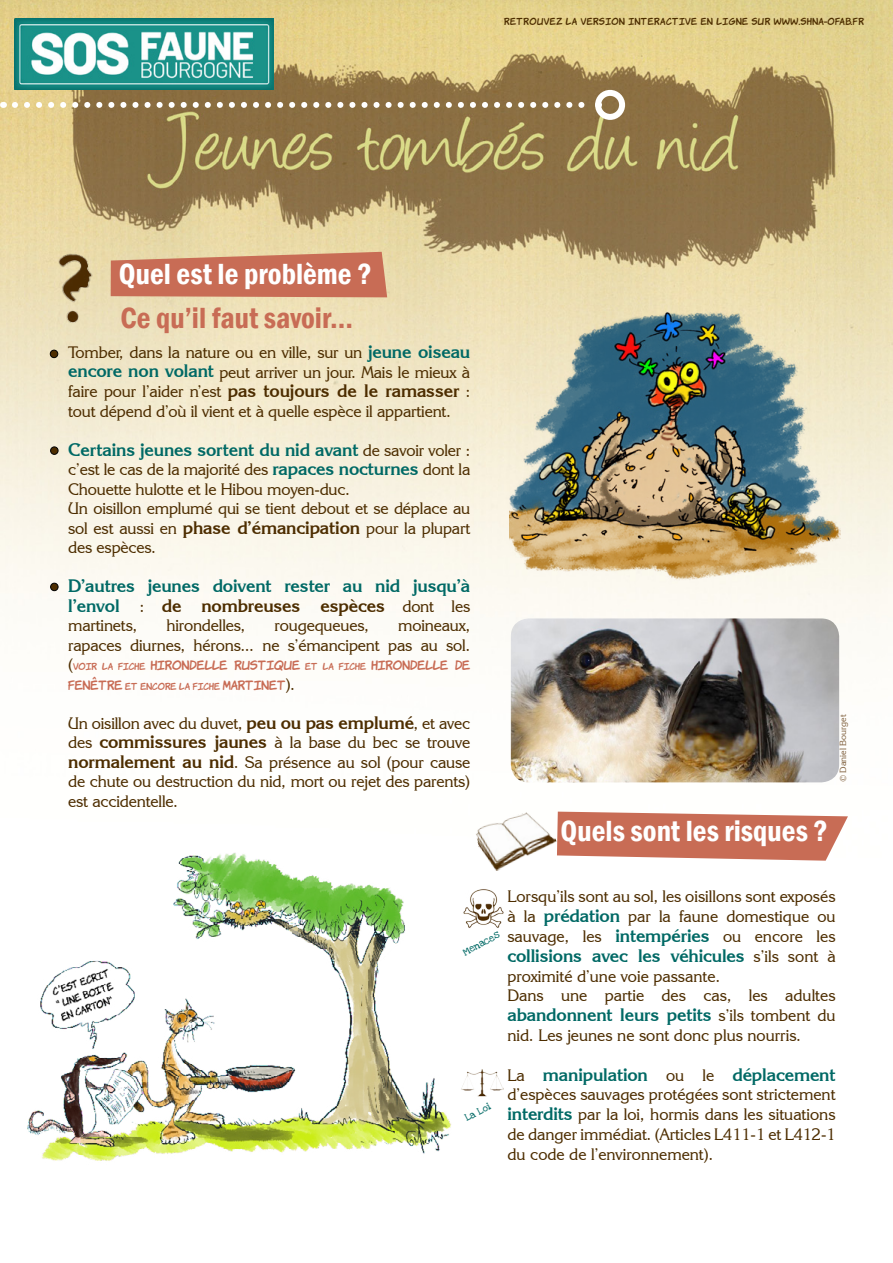
<style>
.page{position:relative;width:893px;height:1263px;background:#fff}
.page>*{position:absolute;margin:0;border:0;box-sizing:border-box;transform-origin:0 0}
.t1{font:600 condensed 30px "Franklin Gothic";color:#fff}
.t2{font:600 condensed 30px "Franklin Gothic";color:#c86c55}
.t3{font:700 18px/19.5px "Korinna IT Cby BT";letter-spacing:-.01em;color:#006965}
.t4{font:700 18px "Korinna IT Cby BT";letter-spacing:-.01em;color:#4d2d00}
.t5{font:16.5px/19.5px "Korinna IT Cby BT";letter-spacing:-.01em;color:#4d2d00}
.t6{font:12px/19.5px "Komika Hand";color:#c86c55}
.t7{font:9px "Komika Hand";letter-spacing:.05em;color:#4d2d00}
.t8{font:9px "Korinna IT Cby BT";color:#826341}
.t9{font:7.5px "Love Ya Like A Sister";color:#006965}
.s1{font-weight:700;font-size:18px;color:#006965}
.s2{font-weight:400;font-size:16.5px}
.s3{font-weight:400;font-size:16.5px;color:#4d2d00}
.s4{font-weight:700;font-size:18px}
.s5{color:#4d2d00}
.s6{font-family:"Korinna IT Cby BT";font-size:16.5px;color:#4d2d00}
.s7{font-size:9px}
</style>
<div class="page">
<img style="left:0;top:0;width:893px;height:812px">
<img style="left:14px;top:18px;width:260px;height:71px">
<img style="left:463px;top:1069px;width:41px;height:28px">
<img style="left:463px;top:889px;width:41px;height:39px">
<img style="left:54px;top:243px;width:54px;height:85px">
<div style="left:50px;top:350px;width:8px;height:8px;background:#4d2d00;border-radius:50%"></div>
<div style="left:50px;top:350px;width:8px;height:8px;border:1px solid #000;border-radius:50%"></div>
<div style="left:51px;top:447px;width:7px;height:7px;background:#4d2d00;border-radius:50%"></div>
<div style="left:50px;top:446px;width:9px;height:9px;border:1px solid #000;border-radius:50%"></div>
<div style="left:51px;top:583px;width:7px;height:8px;background:#4d2d00;border-radius:50%"></div>
<div style="left:50px;top:583px;width:9px;height:8px;border:1px solid #000;border-radius:50%"></div>
<img style="left:474px;top:807px;width:86px;height:64px">
<svg style="left:111px;top:252px;width:276px;height:45px;background:#cb775d"></svg>
<svg style="left:557px;top:812px;width:291px;height:49px;background:#cf7f6b"></svg>
<img style="left:511px;top:618px;width:328px;height:164px">
<svg style="left:15px;top:102px;width:577px;height:6px"></svg>
<div style="left:595px;top:90px;width:30px;height:30px;border:6px solid #fff;border-radius:50%"></div>
<img style="left:510px;top:294px;width:330px;height:288px">
<img style="left:27px;top:852px;width:436px;height:309px">
<p class="t7" style="left:504px;top:15px;width:361px">RETROUVEZ LA VERSION INTERACTIVE EN LIGNE SUR WWW.SHNA OFAB.FR</p>
<h1 class="t1" style="left:119px;top:254px;width:254px">Quel est le problème ?</h1>
<h1 class="t2" style="left:120px;top:298px;width:234px">Ce qu’il faut savoir...</h1>
<p class="t5" style="left:68px;top:342px;width:404px">Tomber, dans la nature ou en ville, sur un <span class="s1">jeune oiseau encore non volant</span> peut arriver un jour. Mais le mieux à</p>
<p class="t4" style="left:68px;top:380px;width:404px"><span class="s2">faire pour l’aider n’est</span> pas toujours de le ramasser <span class="s2">:</span></p>
<p class="t5" style="left:68px;top:401px;width:384px">tout dépend d’où il vient et à quelle espèce il appartient.</p>
<p class="t3" style="left:68px;top:439px;width:404px">Certains jeunes sortent du nid avant <span class="s3">de savoir voler :</span></p>
<p class="t5" style="left:68px;top:459px;width:404px">c’est le cas de la majorité des <span class="s1">rapaces nocturnes</span> dont la Chouette hulotte et le Hibou moyen-duc.<br>Un oisillon emplumé qui se tient debout et se déplace au sol est aussi en <span class="s4">phase d’émancipation</span> pour la plupart des espèces.</p>
<p class="t3" style="left:68px;top:576px;width:404px">D’autres jeunes doivent rester au nid jusqu’à l’envol <span class="s3">:</span> <span class="s5">de nombreuses espèces</span> <span class="s3">dont les</span></p>
<p class="t5" style="left:68px;top:615px;width:71px">martinets,</p>
<p class="t5" style="left:166px;top:615px;width:81px">hirondelles,</p>
<p class="t5" style="left:275px;top:615px;width:96px">rougequeues,</p>
<p class="t5" style="left:68px;top:615px;width:404px;text-align:right">moineaux,<br>rapaces diurnes, hérons... ne s’émancipent pas au sol.</p>
<p class="t6" style="left:68px;top:654px;width:404px"><span class="s6">(</span><span class="s7">VOIR LA FICHE</span> HIRONDELLE RUSTIQUE <span class="s7">ET LA FICHE</span> HIRONDELLE DE<br>FENÊTRE <span class="s7">ET ENCORE LA FICHE</span> MARTINET<span class="s6">).</span></p>
<p class="t5" style="left:68px;top:713px;width:404px;text-align:justify">Un oisillon avec du duvet, <span class="s4">peu ou pas emplumé</span>, et avec des <span class="s4">commissures jaunes</span> à la base du bec se trouve <span class="s4">normalement au nid</span>. Sa présence au sol (pour cause de chute ou destruction du nid, mort ou rejet des parents) est accidentelle.</p>
<p class="t8" style="left:837px;top:782px;width:69px;rotate:-90deg">© Daniel Bourget</p>
<h1 class="t1" style="left:561px;top:811px;width:269px">Quels sont les risques ?</h1>
<p class="t5" style="left:507px;top:886px;width:330px;text-align:justify">Lorsqu’ils sont au sol, les oisillons sont exposés à la <span class="s1">prédation</span> par la faune domestique ou sauvage, les <span class="s1">intempéries</span> ou encore les</p>
<p class="t3" style="left:507px;top:945px;width:330px">collisions avec les véhicules <span class="s3">s’ils sont à</span></p>
<p class="t5" style="left:507px;top:966px;width:330px">proximité d’une voie passante.<br>Dans une partie des cas, les adultes</p>
<p class="t3" style="left:507px;top:1005px;width:330px">abandonnent leurs petits <span class="s3">s’ils tombent du</span></p>
<p class="t5" style="left:507px;top:1025px;width:295px">nid. Les jeunes ne sont donc plus nourris.</p>
<p class="t3" style="left:507px;top:1064px;width:330px"><span class="s3">La</span> manipulation <span class="s3">ou le</span> déplacement</p>
<p class="t5" style="left:507px;top:1084px;width:330px;text-align:justify">d’espèces sauvages protégées sont strictement <span class="s1">interdits</span> par la loi, hormis dans les situations de danger immédiat. (Articles L411-1 et L412-1 du code de l’environnement).</p>
<p class="t9" style="left:461px;top:947px;width:41px;rotate:-28deg">Menaces</p>
<p class="t9" style="left:463px;top:1113px;width:29px;rotate:-28deg">La Loi</p>
</div>
